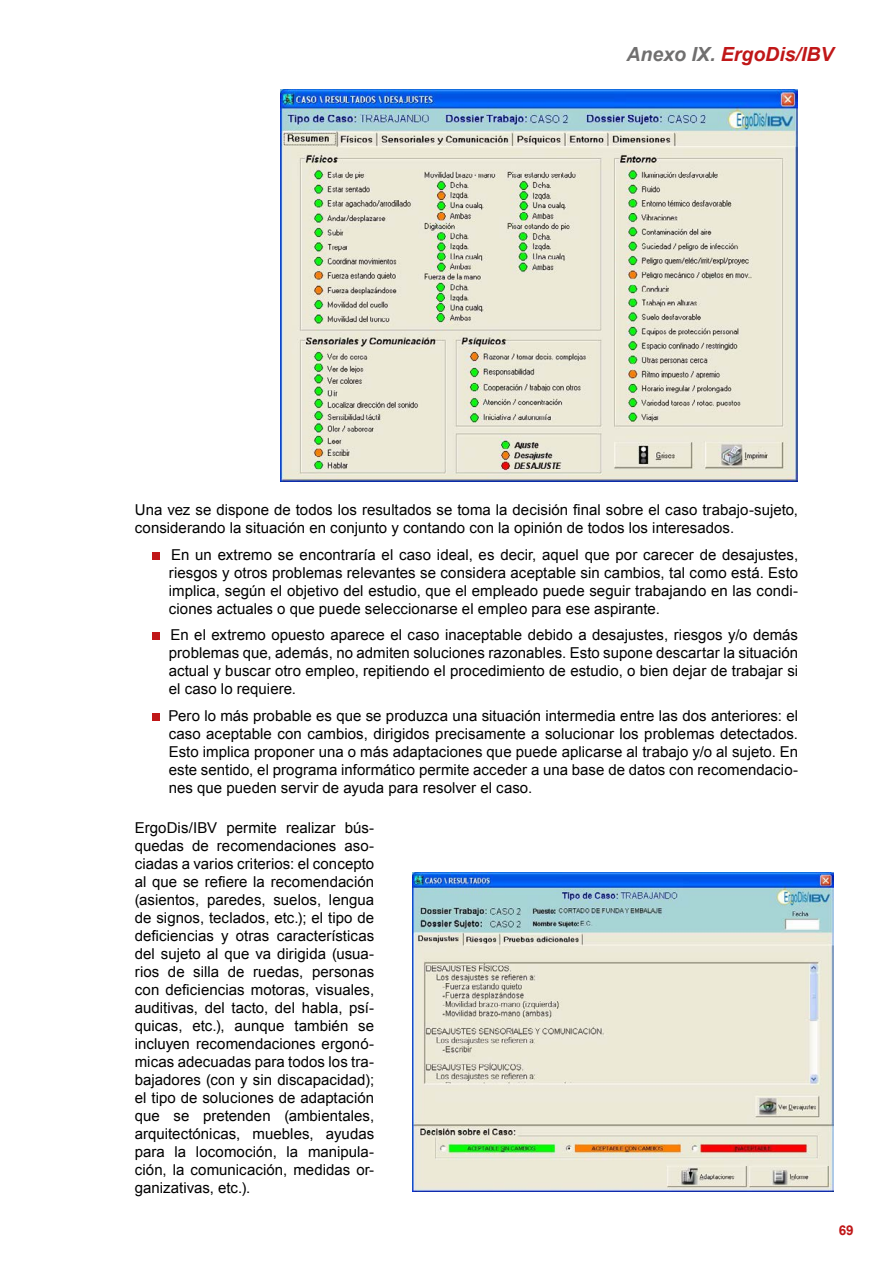
<style>
.page{position:relative;width:893px;height:1263px;background:#fff}
.page>*{position:absolute;margin:0;border:0;box-sizing:border-box;transform-origin:0 0}
.t1{font:italic 700 19.5px "Arial";color:#c01718}
.t2{font:15px/18px "Arial";letter-spacing:.005em;color:#000;text-align:justify}
.t3{font:700 13.5px "Arial";color:#c01718}
.s1{color:#706f6f}
</style>
<div class="page">
<div style="left:152px;top:552px;width:8px;height:8px;background:#c01718"></div>
<div style="left:152px;top:632px;width:8px;height:8px;background:#c01718"></div>
<div style="left:152px;top:713px;width:8px;height:8px;background:#c01718"></div>
<img style="left:413px;top:872px;width:420px;height:320px">
<img style="left:280px;top:89px;width:518px;height:393px">
<h1 class="t1" style="left:626px;top:41px;width:208px"><span class="s1">Anexo IX.</span> ErgoDis/IBV</h1>
<p class="t2" style="left:135px;top:501px;width:665px">Una vez se dispone de todos los resultados se toma la decisión final sobre el caso trabajo-sujeto, considerando la situación en conjunto y contando con la opinión de todos los interesados.</p>
<p class="t2" style="left:169px;top:546px;width:631px">En un extremo se encontraría el caso ideal, es decir, aquel que por carecer de desajustes, riesgos y otros problemas relevantes se considera aceptable sin cambios, tal como está. Esto implica, según el objetivo del estudio, que el empleado puede seguir trabajando en las condi&shy;ciones actuales o que puede seleccionarse el empleo para ese aspirante.</p>
<p class="t2" style="left:169px;top:626px;width:631px">En el extremo opuesto aparece el caso inaceptable debido a desajustes, riesgos y/o demás problemas que, además, no admiten soluciones razonables. Esto supone descartar la situación actual y buscar otro empleo, repitiendo el procedimiento de estudio, o bien dejar de trabajar si el caso lo requiere.</p>
<p class="t2" style="left:168px;top:707px;width:631px">Pero lo más probable es que se produzca una situación intermedia entre las dos anteriores: el caso aceptable con cambios, dirigidos precisamente a solucionar los problemas detectados.<br>Esto implica proponer una o más adaptaciones que puede aplicarse al trabajo y/o al sujeto. En este sentido, el programa informático permite acceder a una base de datos con recomendacio&shy;nes que pueden servir de ayuda para resolver el caso.</p>
<p class="t2" style="left:135px;top:819px;width:241px">ErgoDis/IBV permite realizar bús&shy;quedas de recomendaciones aso&shy;ciadas a varios criterios: el concepto al que se refiere la recomendación (asientos, paredes, suelos, lengua de signos, teclados, etc.); el tipo de deficiencias y otras características del sujeto al que va dirigida (usua&shy;rios de silla de ruedas, personas con deficiencias motoras, visuales, auditivas, del tacto, del habla, psí&shy;quicas, etc.), aunque también se incluyen recomendaciones ergonó&shy;micas adecuadas para todos los tra&shy;bajadores (con y sin discapacidad); el tipo de soluciones de adaptación que se pretenden (ambientales, arquitectónicas, muebles, ayudas para la locomoción, la manipula&shy;ción, la comunicación, medidas or&shy;ganizativas, etc.).</p>
<p class="t3" style="left:839px;top:1221px;width:17px">69</p>
</div>
